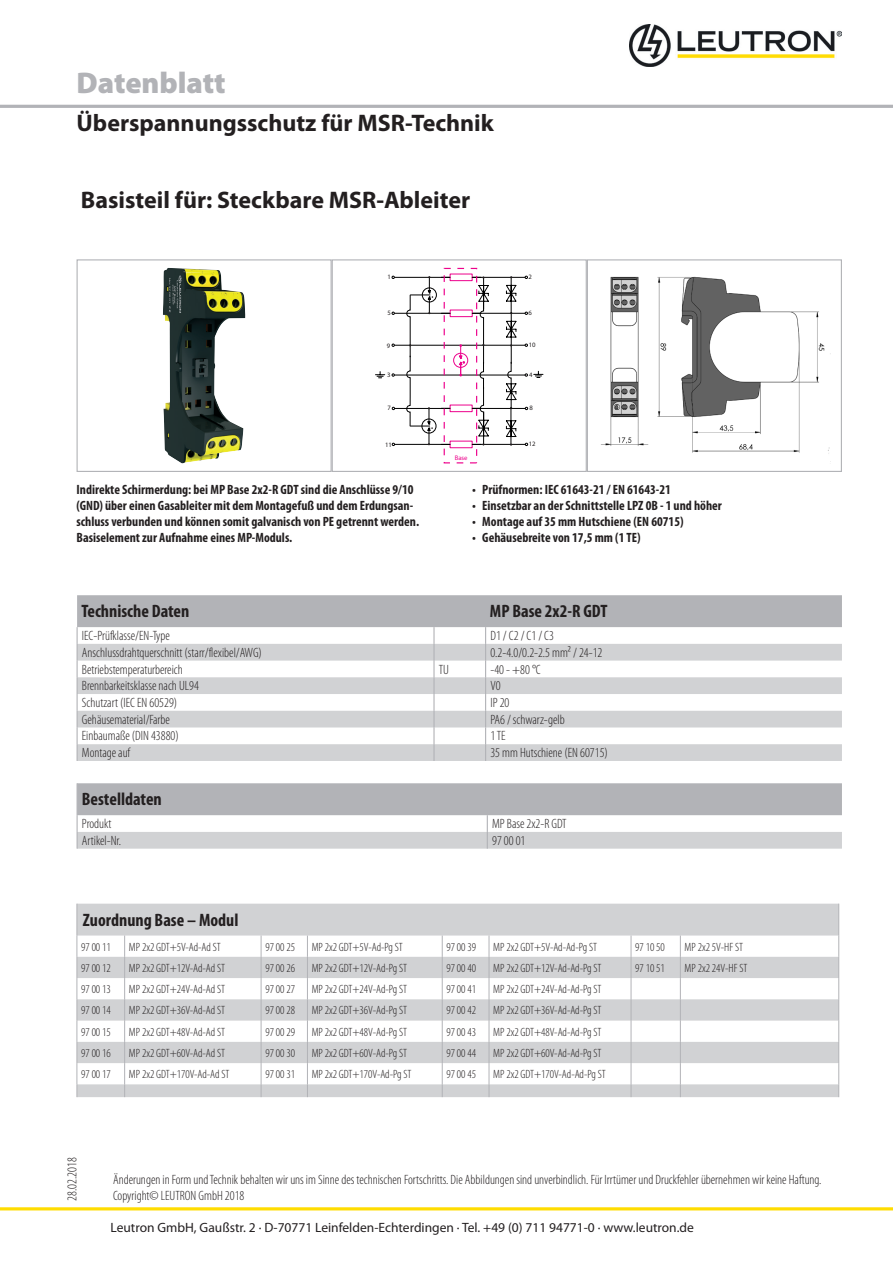
<style>
.page{position:relative;width:893px;height:1263px;background:#fff}
.page>*{position:absolute;margin:0;border:0;box-sizing:border-box;transform-origin:0 0}
.t1{font:900 30px "Myriad Pro";color:#b2b3b7}
.t2{font:700 24px "Myriad Pro";color:#231f20}
.t3{font:700 condensed 18px "Myriad Pro";color:#231f20}
.t4{font:300 condensed 13.5px/16.2px "Myriad Pro";color:#231f20}
.t5{font:700 condensed 13.5px/16.2px "Myriad Pro";color:#231f20}
.t6{font:13.5px "Myriad Pro";color:#231f20}
.t7{font:300 condensed 12px "Myriad Pro";color:#231f20}
.t8{font:6.6px "Myriad Pro";color:#231f20}
.t9{font:6.6px "Myriad Pro";color:#ed028c}
</style>
<div class="page">
<hr style="left:0;top:1207px;width:893px;height:3px;background:#ffdc01">
<img style="left:630px;top:25px;width:212px;height:41px">
<hr style="left:0;top:105px;width:893px;height:3px;background:#b2b3b7">
<img style="left:163px;top:268px;width:82px;height:195px">
<div style="left:77px;top:259px;width:255px;height:213px;border:1px solid #b2b3b7"></div>
<div style="left:422px;top:288px;width:15px;height:14px;border:1px solid #000;border-radius:50%"></div>
<hr style="left:394px;top:277px;width:131px;height:1px;background:#000">
<hr style="left:394px;top:313px;width:131px;height:1px;background:#000">
<hr style="left:394px;top:345px;width:131px;height:1px;background:#000">
<hr style="left:394px;top:375px;width:131px;height:1px;background:#000">
<svg style="left:534px;top:371px;width:9px;height:7px"></svg>
<svg style="left:375px;top:372px;width:10px;height:6px"></svg>
<div style="left:422px;top:419px;width:14px;height:14px;border:1px solid #000;border-radius:50%"></div>
<hr style="left:395px;top:408px;width:130px;height:1px;background:#000">
<hr style="left:395px;top:444px;width:130px;height:1px;background:#000">
<svg style="left:406px;top:276px;width:27px;height:169px"></svg>
<div style="left:450px;top:441px;width:22px;height:7px;background:#fff"></div>
<div style="left:450px;top:405px;width:22px;height:7px;background:#fff;border:1px solid #ed028c"></div>
<div style="left:450px;top:274px;width:22px;height:7px;background:#fff;border:1px solid #ed028c"></div>
<div style="left:450px;top:310px;width:22px;height:7px;background:#fff;border:1px solid #ed028c"></div>
<svg style="left:472px;top:276px;width:45px;height:170px"></svg>
<div style="left:444px;top:268px;width:33px;height:195px;border:1px dashed #ed028c"></div>
<div style="left:453px;top:353px;width:15px;height:15px;border:1px solid #ed028c;border-radius:50%"></div>
<svg style="left:459px;top:344px;width:6px;height:32px"></svg>
<div style="left:332px;top:259px;width:255px;height:213px;border:1px solid #b2b3b7"></div>
<img style="left:601px;top:276px;width:229px;height:178px">
<div style="left:587px;top:259px;width:255px;height:213px;border:1px solid #b2b3b7"></div>
<svg style="left:77px;top:783px;width:765px;height:66px"></svg>
<svg style="left:78px;top:904px;width:760px;height:193px;fill:#d1d2d4"></svg>
<hr style="left:77px;top:904px;width:1px;height:31px;background:#b2b3b7">
<svg style="left:77px;top:935px;width:1px;height:162px"></svg>
<svg style="left:124px;top:935px;width:1px;height:162px"></svg>
<hr style="left:838px;top:904px;width:1px;height:31px;background:#b2b3b7">
<svg style="left:838px;top:935px;width:1px;height:162px"></svg>
<svg style="left:261px;top:935px;width:1px;height:162px"></svg>
<svg style="left:307px;top:935px;width:1px;height:162px"></svg>
<svg style="left:442px;top:935px;width:1px;height:162px"></svg>
<svg style="left:489px;top:935px;width:1px;height:162px"></svg>
<svg style="left:631px;top:935px;width:1px;height:162px"></svg>
<svg style="left:680px;top:935px;width:1px;height:162px"></svg>
<svg style="left:77px;top:595px;width:765px;height:166px"></svg>
<h1 class="t1" style="left:77px;top:65px;width:151px">Datenblatt</h1>
<h2 class="t2" style="left:77px;top:107px;width:419px">Überspannungsschutz für MSR-Technik</h2>
<h2 class="t2" style="left:81px;top:184px;width:391px">Basisteil für: Steckbare MSR-Ableiter</h2>
<p class="t8" style="left:387px;top:273px;width:5px">1</p>
<p class="t8" style="left:387px;top:308px;width:5px">5</p>
<p class="t8" style="left:387px;top:341px;width:5px">9</p>
<p class="t8" style="left:387px;top:371px;width:5px">3</p>
<p class="t8" style="left:387px;top:404px;width:5px">7</p>
<p class="t8" style="left:385px;top:440px;width:8px">11</p>
<p class="t9" style="left:455px;top:454px;width:14px">Base</p>
<p class="t8" style="left:528px;top:272px;width:5px">2</p>
<p class="t8" style="left:528px;top:309px;width:5px">6</p>
<p class="t8" style="left:529px;top:341px;width:8px">10</p>
<p class="t8" style="left:529px;top:371px;width:5px">4</p>
<p class="t8" style="left:529px;top:404px;width:5px">8</p>
<p class="t8" style="left:529px;top:440px;width:8px">12</p>
<p class="t5" style="left:77px;top:481px;width:344px">Indirekte Schirmerdung: bei MP Base 2x2-R GDT sind die Anschlüsse 9/10 (GND) über einen Gasableiter mit dem Montagefuß und dem Erdungsan&shy;schluss verbunden und können somit galvanisch von PE getrennt werden.<br>Basiselement zur Aufnahme eines MP-Moduls.</p>
<p class="t5" style="left:472px;top:481px;width:200px">• Prüfnormen: IEC 61643-21 / EN 61643-21</p>
<p class="t5" style="left:472px;top:497px;width:251px">• Einsetzbar an der Schnittstelle LPZ 0B - 1 und höher</p>
<p class="t5" style="left:472px;top:513px;width:213px">• Montage auf 35 mm Hutschiene (EN 60715)</p>
<p class="t5" style="left:472px;top:529px;width:170px">• Gehäusebreite von 17,5 mm (1 TE)</p>
<h3 class="t3" style="left:81px;top:600px;width:110px">Technische Daten</h3>
<h3 class="t3" style="left:490px;top:600px;width:119px">MP Base 2x2-R GDT</h3>
<p class="t4" style="left:82px;top:628px;width:90px">IEC-Prüfklasse/EN-Type</p>
<p class="t4" style="left:490px;top:628px;width:65px">D1 / C2 / C1 / C3</p>
<p class="t4" style="left:82px;top:644px;width:182px">Anschlussdrahtquerschnitt (starr/flexibel/AWG)</p>
<p class="t4" style="left:490px;top:644px;width:113px">0.2-4.0/0.2-2.5 mm² / 24-12</p>
<p class="t4" style="left:82px;top:661px;width:102px">Betriebstemperaturbereich</p>
<p class="t4" style="left:439px;top:661px;width:12px">TU</p>
<p class="t4" style="left:490px;top:661px;width:52px">-40 - +80 °C</p>
<p class="t4" style="left:82px;top:678px;width:119px">Brennbarkeitsklasse nach UL94</p>
<p class="t4" style="left:490px;top:678px;width:12px">V0</p>
<p class="t4" style="left:82px;top:695px;width:97px">Schutzart (IEC EN 60529)</p>
<p class="t4" style="left:490px;top:695px;width:20px">IP 20</p>
<p class="t4" style="left:82px;top:711px;width:89px">Gehäusematerial/Farbe</p>
<p class="t4" style="left:490px;top:711px;width:76px">PA6 / schwarz-gelb</p>
<p class="t4" style="left:82px;top:728px;width:98px">Einbaumaße (DIN 43880)</p>
<p class="t4" style="left:490px;top:728px;width:17px">1 TE</p>
<p class="t4" style="left:82px;top:745px;width:50px">Montage auf</p>
<p class="t4" style="left:490px;top:745px;width:119px">35 mm Hutschiene (EN 60715)</p>
<h3 class="t3" style="left:82px;top:788px;width:81px">Bestelldaten</h3>
<p class="t4" style="left:82px;top:816px;width:31px">Produkt</p>
<p class="t4" style="left:492px;top:816px;width:76px">MP Base 2x2-R GDT</p>
<p class="t4" style="left:82px;top:832px;width:41px">Artikel-Nr.</p>
<p class="t4" style="left:492px;top:832px;width:35px">97 00 01</p>
<h3 class="t3" style="left:83px;top:909px;width:157px">Zuordnung Base – Modul</h3>
<p class="t7" style="left:81px;top:940px;width:31px">97 00 11</p>
<p class="t7" style="left:129px;top:940px;width:93px">MP 2x2 GDT+5V-Ad-Ad ST</p>
<p class="t7" style="left:265px;top:940px;width:31px">97 00 25</p>
<p class="t7" style="left:312px;top:940px;width:93px">MP 2x2 GDT+5V-Ad-Pg ST</p>
<p class="t7" style="left:446px;top:940px;width:31px">97 00 39</p>
<p class="t7" style="left:493px;top:940px;width:105px">MP 2x2 GDT+5V-Ad-Ad-Pg ST</p>
<p class="t7" style="left:635px;top:940px;width:31px">97 10 50</p>
<p class="t7" style="left:685px;top:940px;width:60px">MP 2x2 5V-HF ST</p>
<p class="t7" style="left:81px;top:961px;width:31px">97 00 12</p>
<p class="t7" style="left:129px;top:961px;width:98px">MP 2x2 GDT+12V-Ad-Ad ST</p>
<p class="t7" style="left:265px;top:961px;width:31px">97 00 26</p>
<p class="t7" style="left:312px;top:961px;width:97px">MP 2x2 GDT+12V-Ad-Pg ST</p>
<p class="t7" style="left:446px;top:961px;width:31px">97 00 40</p>
<p class="t7" style="left:493px;top:961px;width:110px">MP 2x2 GDT+12V-Ad-Ad-Pg ST</p>
<p class="t7" style="left:635px;top:961px;width:31px">97 10 51</p>
<p class="t7" style="left:685px;top:961px;width:64px">MP 2x2 24V-HF ST</p>
<p class="t7" style="left:81px;top:983px;width:31px">97 00 13</p>
<p class="t7" style="left:129px;top:983px;width:98px">MP 2x2 GDT+24V-Ad-Ad ST</p>
<p class="t7" style="left:265px;top:983px;width:31px">97 00 27</p>
<p class="t7" style="left:312px;top:983px;width:97px">MP 2x2 GDT+24V-Ad-Pg ST</p>
<p class="t7" style="left:446px;top:983px;width:31px">97 00 41</p>
<p class="t7" style="left:493px;top:983px;width:110px">MP 2x2 GDT+24V-Ad-Ad-Pg ST</p>
<p class="t7" style="left:81px;top:1004px;width:31px">97 00 14</p>
<p class="t7" style="left:129px;top:1004px;width:98px">MP 2x2 GDT+36V-Ad-Ad ST</p>
<p class="t7" style="left:265px;top:1004px;width:31px">97 00 28</p>
<p class="t7" style="left:312px;top:1004px;width:97px">MP 2x2 GDT+36V-Ad-Pg ST</p>
<p class="t7" style="left:446px;top:1004px;width:31px">97 00 42</p>
<p class="t7" style="left:493px;top:1004px;width:110px">MP 2x2 GDT+36V-Ad-Ad-Pg ST</p>
<p class="t7" style="left:81px;top:1025px;width:31px">97 00 15</p>
<p class="t7" style="left:129px;top:1025px;width:98px">MP 2x2 GDT+48V-Ad-Ad ST</p>
<p class="t7" style="left:265px;top:1025px;width:31px">97 00 29</p>
<p class="t7" style="left:312px;top:1025px;width:97px">MP 2x2 GDT+48V-Ad-Pg ST</p>
<p class="t7" style="left:446px;top:1025px;width:31px">97 00 43</p>
<p class="t7" style="left:493px;top:1025px;width:110px">MP 2x2 GDT+48V-Ad-Ad-Pg ST</p>
<p class="t7" style="left:81px;top:1047px;width:31px">97 00 16</p>
<p class="t7" style="left:129px;top:1047px;width:98px">MP 2x2 GDT+60V-Ad-Ad ST</p>
<p class="t7" style="left:265px;top:1047px;width:31px">97 00 30</p>
<p class="t7" style="left:312px;top:1047px;width:97px">MP 2x2 GDT+60V-Ad-Pg ST</p>
<p class="t7" style="left:446px;top:1047px;width:31px">97 00 44</p>
<p class="t7" style="left:493px;top:1047px;width:110px">MP 2x2 GDT+60V-Ad-Ad-Pg ST</p>
<p class="t7" style="left:81px;top:1068px;width:31px">97 00 17</p>
<p class="t7" style="left:129px;top:1068px;width:102px">MP 2x2 GDT+170V-Ad-Ad ST</p>
<p class="t7" style="left:265px;top:1068px;width:31px">97 00 31</p>
<p class="t7" style="left:312px;top:1068px;width:101px">MP 2x2 GDT+170V-Ad-Pg ST</p>
<p class="t7" style="left:446px;top:1068px;width:31px">97 00 45</p>
<p class="t7" style="left:493px;top:1068px;width:114px">MP 2x2 GDT+170V-Ad-Ad-Pg ST</p>
<p class="t4" style="left:64px;top:1200px;width:45px;rotate:-90deg">28.02.2018</p>
<p class="t4" style="left:113px;top:1171px;width:710px">Änderungen in Form und Technik behalten wir uns im Sinne des technischen Fortschritts. Die Abbildungen sind unverbindlich. Für Irrtümer und Druckfehler übernehmen wir keine Haftung.<br>Copyright© LEUTRON GmbH 2018</p>
<p class="t6" style="left:111px;top:1219px;width:585px">Leutron GmbH, Gaußstr. 2 · D-70771 Leinfelden-Echterdingen · Tel. +49 (0) 711 94771-0 · www.leutron.de</p>
</div>
